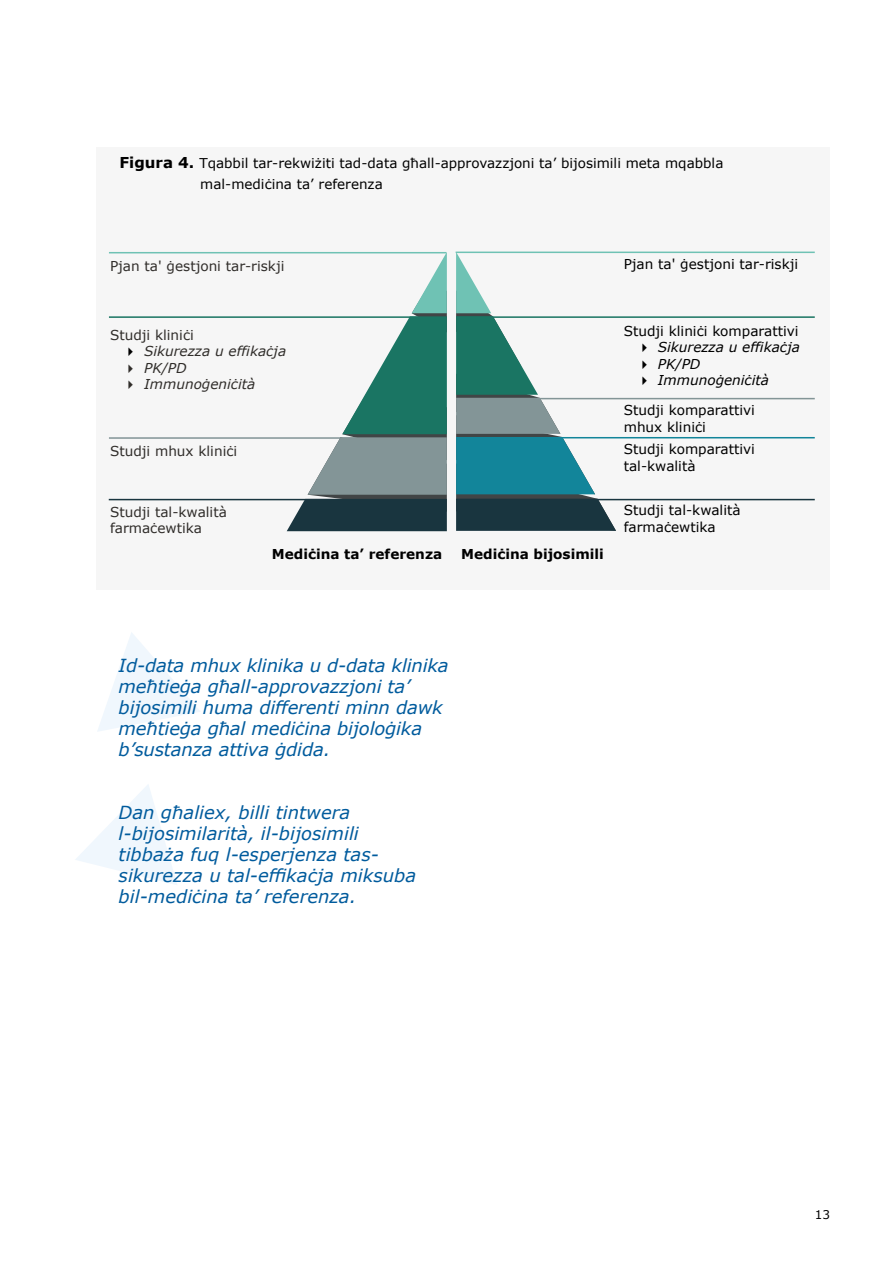
<style>
.page{position:relative;width:893px;height:1263px;background:#fff}
.page>*{position:absolute;margin:0;border:0;box-sizing:border-box;transform-origin:0 0}
.t1{font:italic 18px/21px "Verdana";letter-spacing:-.01em;color:#005b9d}
.t2{font:13.65px/16.4px "Verdana";color:#000}
.t3{font:13.65px/16.4px "Verdana";color:#302d2a}
.t4{font:italic 13.65px "Verdana";color:#302d2a}
.t5{font:italic 13.65px "Verdana";color:#000}
.t6{font:700 13.65px "Verdana";color:#000}
.t7{font:13.5px/21px "Verdana";color:#000}
.t8{font:12px "Verdana";color:#000}
.s1{font-weight:700;font-size:15px}
.s2{color:#000}
</style>
<div class="page">
<svg style="left:98px;top:632px;width:102px;height:99px"></svg>
<svg style="left:75px;top:785px;width:102px;height:100px"></svg>
<div style="left:96px;top:147px;width:734px;height:174px;background:#f6f6f6"></div>
<div style="left:96px;top:231px;width:734px;height:359px;background:#f6f6f6"></div>
<hr style="left:109px;top:252px;width:337px;height:1px;background:#6fc2b4">
<svg style="left:456px;top:253px;width:160px;height:278px"></svg>
<hr style="left:109px;top:316px;width:337px;height:2px;background:#1a7563">
<hr style="left:109px;top:437px;width:337px;height:2px;background:#839597">
<hr style="left:109px;top:499px;width:337px;height:1px;background:#19353f">
<hr style="left:456px;top:252px;width:359px;height:1px;background:#6fc2b4">
<hr style="left:456px;top:316px;width:359px;height:2px;background:#1a7563">
<hr style="left:456px;top:437px;width:359px;height:1px;background:#12859a">
<hr style="left:456px;top:499px;width:359px;height:1px;background:#19353f">
<hr style="left:456px;top:398px;width:359px;height:1px;background:#839597">
<svg style="left:287px;top:252px;width:160px;height:279px"></svg>
<p class="t7" style="left:200px;top:153px;width:525px;text-indent:-81px"><span class="s1">Figura 4.</span> Tqabbil tar-rekwiżiti tad-data għall-approvazzjoni ta’ bijosimili meta mqabbla mal-mediċina ta’ referenza</p>
<p class="t3" style="left:110px;top:257px;width:176px">Pjan ta' ġestjoni tar-riskji</p>
<p class="t3" style="left:110px;top:326px;width:85px">Studji kliniċi</p>
<p class="t4" style="left:124px;top:342px;width:164px"><span class="s2">✔</span> Sikurezza u effikaċja</p>
<p class="t4" style="left:124px;top:358px;width:65px">✔ PK/PD</p>
<p class="t4" style="left:124px;top:374px;width:133px">✔ Immunoġeniċità</p>
<p class="t3" style="left:110px;top:442px;width:129px">Studji mhux kliniċi</p>
<p class="t3" style="left:110px;top:503px;width:118px">Studji tal-kwalità farmaċewtika</p>
<p class="t6" style="left:272px;top:544px;width:172px">Mediċina ta’ referenza</p>
<p class="t6" style="left:461px;top:544px;width:144px">Mediċina bijosimili</p>
<p class="t2" style="left:624px;top:256px;width:176px">Pjan ta' ġestjoni tar-riskji</p>
<p class="t2" style="left:624px;top:323px;width:176px">Studji kliniċi komparattivi</p>
<p class="t5" style="left:637px;top:338px;width:164px">✔ Sikurezza u effikaċja</p>
<p class="t5" style="left:637px;top:354px;width:65px">✔ PK/PD</p>
<p class="t5" style="left:637px;top:371px;width:133px">✔ Immunoġeniċità</p>
<p class="t2" style="left:624px;top:402px;width:133px">Studji komparattivi mhux kliniċi</p>
<p class="t2" style="left:624px;top:441px;width:133px">Studji komparattivi tal-kwalità</p>
<p class="t2" style="left:624px;top:502px;width:118px">Studji tal-kwalità farmaċewtika</p>
<p class="t1" style="left:119px;top:655px;width:332px">Id-data mhux klinika u d-data klinika meħtieġa għall-approvazzjoni ta’ bijosimili huma differenti minn dawk meħtieġa għal mediċina bijoloġika b’sustanza attiva ġdida.</p>
<p class="t1" style="left:119px;top:802px;width:299px">Dan għaliex, billi tintwera l-bijosimilarità, il-bijosimili tibbaża fuq l-esperjenza tas&shy;sikurezza u tal-effikaċja miksuba bil-mediċina ta’ referenza.</p>
<p class="t8" style="left:815px;top:1206px;width:17px">13</p>
</div>
